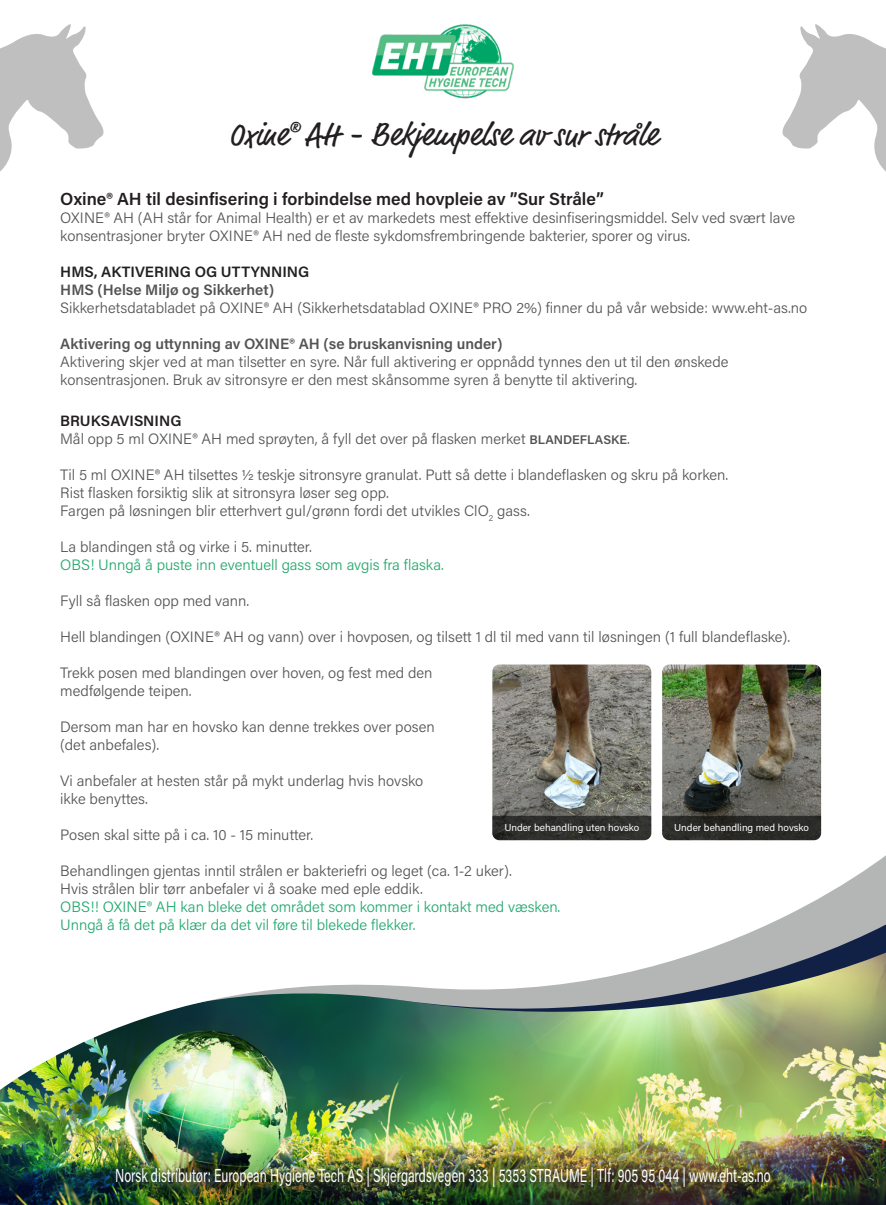
<style>
.page{position:relative;width:886px;height:1205px;background:#fff}
.page>*{position:absolute;margin:0;border:0;box-sizing:border-box;transform-origin:0 0}
.t1{font:32.5px "Market Pro";color:#231f20}
.t2{font:18.75px "Acumin Pro";color:#fff;scale:.67 1}
.t3{font:600 17.5px "Acumin Pro";color:#231f20}
.t4{font:300 15px/18px "Acumin Pro";color:#535353}
.t5{font:300 15px "Acumin Pro";color:#20a86d}
.t6{font:600 15px "Acumin Pro";color:#535353}
.t7{font:300 15px "Acumin Pro";color:#22a66c}
.t8{font:600 15px "Acumin Pro";letter-spacing:.005em;color:#231f20}
.t9{font:10px "Acumin Pro";color:#fff}
.s1{font-weight:600;color:#231f20}
.s2{font-weight:600;font-size:12.5px}
</style>
<div class="page">
<img style="left:0;top:1107px;width:886px;height:98px">
<img style="left:0;top:823px;width:886px;height:284px">
<svg style="left:0;top:24px;width:104px;height:148px"></svg>
<img style="left:372px;top:24px;width:142px;height:75px">
<img style="left:662px;top:664px;width:159px;height:152px">
<svg style="left:662px;top:816px;width:159px;height:24px;background:#2b2b28"></svg>
<div style="left:675px;top:824px;width:134px;height:10px;background:#272624"></div>
<img style="left:492px;top:664px;width:159px;height:152px">
<svg style="left:492px;top:816px;width:159px;height:24px;background:#30302d"></svg>
<div style="left:505px;top:824px;width:134px;height:10px;background:#231f20;opacity:.75"></div>
<img style="left:113px;top:1165px;width:670px;height:33px">
<svg style="left:782px;top:24px;width:104px;height:148px"></svg>
<p class="t1" style="left:228px;top:113px;width:431px">Oxine<sup>®</sup> AH - Bekjempelse av sur stråle</p>
<p class="t3" style="left:60px;top:187px;width:545px">Oxine® AH til desinfisering i forbindelse med hovpleie av ”Sur Stråle”</p>
<p class="t4" style="left:60px;top:208px;width:736px">OXINE® AH (AH står for Animal Health) er et av markedets mest effektive desinfiseringsmiddel. Selv ved svært lave konsentrasjoner bryter OXINE® AH ned de fleste sykdomsfrembringende bakterier, sporer og virus.</p>
<p class="t8" style="left:60px;top:261px;width:251px">HMS, AKTIVERING OG UTTYNNING</p>
<p class="t6" style="left:60px;top:279px;width:215px">HMS (Helse Miljø og Sikkerhet)</p>
<p class="t4" style="left:60px;top:298px;width:748px">Sikkerhetsdatabladet på OXINE® AH (Sikkerhetsdatablad OXINE® PRO 2%) finner du på vår webside: www.eht-as.no</p>
<p class="t6" style="left:60px;top:333px;width:444px">Aktivering og uttynning av OXINE® AH (se bruskanvisning under)</p>
<p class="t4" style="left:60px;top:352px;width:670px">Aktivering skjer ved at man tilsetter en syre. Når full aktivering er oppnådd tynnes den ut til den ønskede</p>
<p class="t4" style="left:60px;top:370px;width:578px">konsentrasjonen. Bruk av sitronsyre er den mest skånsomme syren å benytte til aktivering.</p>
<p class="t4" style="left:60px;top:411px;width:571px"><span class="s1">BRUKSAVISNING<br></span>Mål opp 5 ml OXINE® AH med sprøyten, å fyll det over på flasken merket <span class="s2">BLANDEFLASKE</span>.</p>
<p class="t4" style="left:60px;top:465px;width:669px">Til 5 ml OXINE® AH tilsettes ½ teskje sitronsyre granulat. Putt så dette i blandeflasken og skru på korken.</p>
<p class="t4" style="left:60px;top:483px;width:330px">Rist flasken forsiktig slik at sitronsyra løser seg opp.</p>
<p class="t4" style="left:60px;top:501px;width:471px">Fargen på løsningen blir etterhvert gul/grønn fordi det utvikles ClO<sub>2</sub> gass.</p>
<p class="t4" style="left:60px;top:537px;width:253px">La blandingen stå og virke i 5. minutter.</p>
<p class="t7" style="left:60px;top:554px;width:385px">OBS! Unngå å puste inn eventuell gass som avgis fra flaska.</p>
<p class="t4" style="left:60px;top:591px;width:190px">Fyll så flasken opp med vann.</p>
<p class="t4" style="left:60px;top:627px;width:731px">Hell blandingen (OXINE® AH og vann) over i hovposen, og tilsett 1 dl til med vann til løsningen (1 full blandeflaske).</p>
<p class="t4" style="left:60px;top:663px;width:374px">Trekk posen med blandingen over hoven, og fest med den medfølgende teipen.</p>
<p class="t4" style="left:60px;top:717px;width:376px">Dersom man har en hovsko kan denne trekkes over posen (det anbefales).</p>
<p class="t4" style="left:60px;top:771px;width:365px">Vi anbefaler at hesten står på mykt underlag hvis hovsko ikke benyttes.</p>
<p class="t4" style="left:60px;top:825px;width:254px">Posen skal sitte på i ca. 10 - 15 minutter.</p>
<p class="t4" style="left:60px;top:861px;width:453px">Behandlingen gjentas inntil strålen er bakteriefri og leget (ca. 1-2 uker).</p>
<p class="t4" style="left:60px;top:879px;width:364px">Hvis strålen blir tørr anbefaler vi å soake med eple eddik.</p>
<p class="t5" style="left:60px;top:896px;width:501px">OBS!! OXINE® AH kan bleke det området som kommer i kontakt med væsken.</p>
<p class="t5" style="left:60px;top:914px;width:357px">Unngå å få det på klær da det vil føre til blekede flekker.</p>
<p class="t9" style="left:504px;top:820px;width:136px">Under behandling uten hovsko</p>
<p class="t9" style="left:674px;top:820px;width:136px">Under behandling med hovsko</p>
<p class="t2" style="left:115px;top:1162px;width:980px">Norsk distributør: European Hygiene Tech AS | Skjergardsvegen 333 | 5353 STRAUME | Tlf: 905 95 044 | www.eht-as.no</p>
</div>
